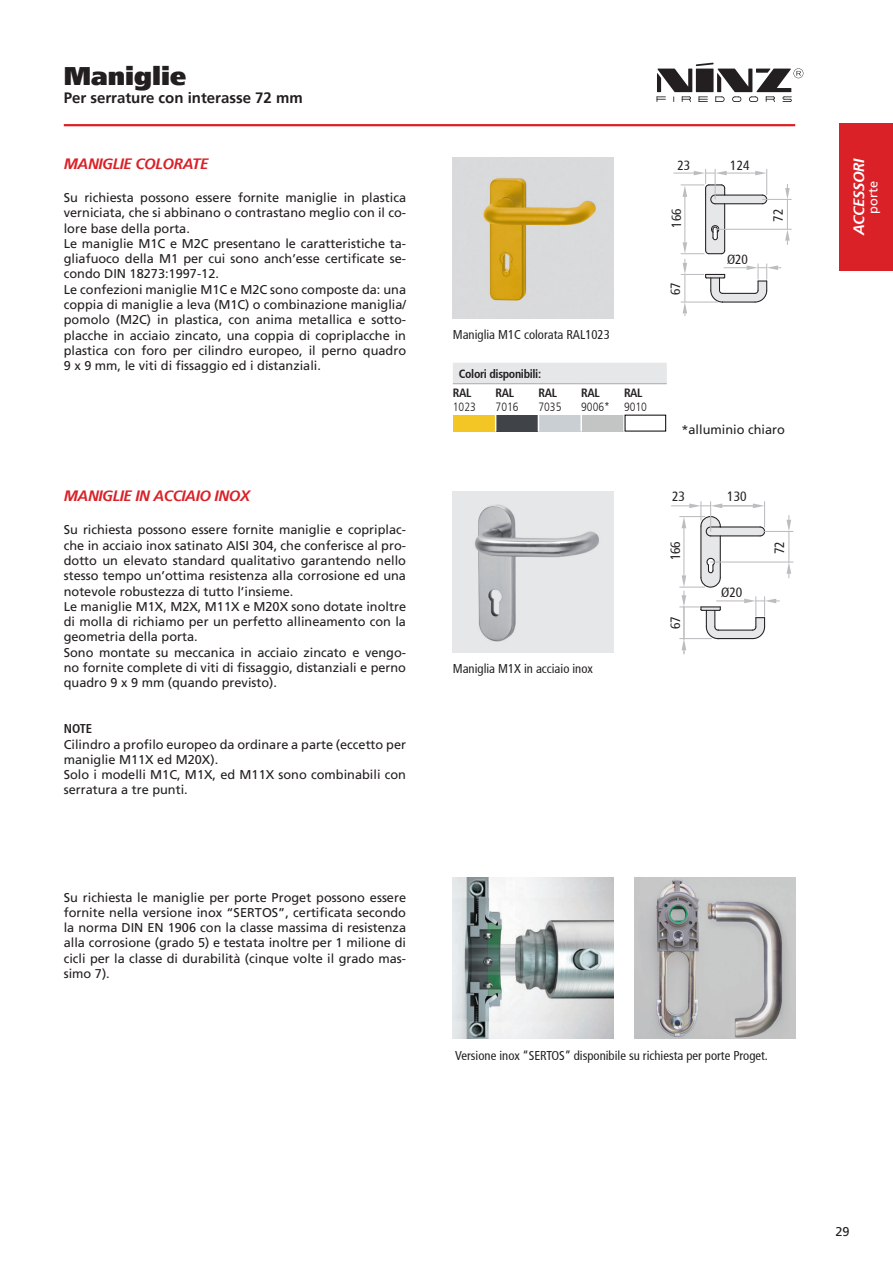
<style>
.page{position:relative;width:893px;height:1263px;background:#fff}
.page>*{position:absolute;margin:0;border:0;box-sizing:border-box;transform-origin:0 0}
.t1{font:900 25.5px "Frutiger";color:#231f20}
.t2{font:italic 700 15px "Frutiger";letter-spacing:-.025em;color:#da2128}
.t3{font:700 15px "Frutiger";color:#231f20}
.t4{font:italic 700 15px "Frutiger";letter-spacing:-.025em;color:#fff}
.t5{font:condensed 13.5px "Frutiger";color:#231f20}
.t6{font:condensed 13.35px "Frutiger";color:#231f20}
.t7{font:12.75px/15.3px "Frutiger";color:#231f20}
.t8{font:condensed 12.75px "Frutiger";color:#231f20}
.t9{font:12.75px "Frutiger";color:#fff}
.t10{font:700 condensed 12.75px "Frutiger 67";color:#231f20}
.t11{font:700 condensed 12px/18.9px "Frutiger 67";letter-spacing:-.03em;color:#231f20}
.t12{font:300 condensed 12px "Frutiger LT Com";color:#231f20}
</style>
<div class="page">
<img style="left:453px;top:157px;width:161px;height:161px">
<hr style="left:715px;top:229px;width:77px;height:1px;background:#bcbdc0">
<hr style="left:762px;top:199px;width:30px;height:1px;background:#bcbdc0">
<svg style="left:673px;top:169px;width:117px;height:147px"></svg>
<div style="left:453px;top:363px;width:214px;height:20px;background:#e6e7e9"></div>
<div style="left:453px;top:415px;width:43px;height:16px;background:#f4c625"></div>
<div style="left:496px;top:415px;width:42px;height:16px;background:#404449"></div>
<div style="left:538px;top:415px;width:43px;height:16px;background:#cacfd4"></div>
<div style="left:581px;top:415px;width:43px;height:16px;background:#c3c4c4"></div>
<svg style="left:495px;top:415px;width:1px;height:16px"></svg>
<svg style="left:538px;top:415px;width:1px;height:16px"></svg>
<svg style="left:580px;top:415px;width:2px;height:16px"></svg>
<svg style="left:623px;top:415px;width:2px;height:16px"></svg>
<svg style="left:666px;top:415px;width:1px;height:16px"></svg>
<hr style="left:453px;top:383px;width:43px;height:1px;background:#a8a9ad">
<hr style="left:538px;top:383px;width:43px;height:1px;background:#a8a9ad">
<hr style="left:581px;top:383px;width:43px;height:1px;background:#a8a9ad">
<hr style="left:624px;top:383px;width:43px;height:1px;background:#a8a9ad">
<hr style="left:496px;top:383px;width:42px;height:1px;background:#a8a9ad">
<img style="left:453px;top:491px;width:161px;height:161px">
<hr style="left:711px;top:561px;width:82px;height:2px;background:#bcbdc0">
<hr style="left:763px;top:531px;width:30px;height:1px;background:#bcbdc0">
<hr style="left:788px;top:531px;width:1px;height:31px;background:#bcbdc0">
<svg style="left:786px;top:562px;width:5px;height:16px"></svg>
<svg style="left:671px;top:502px;width:108px;height:152px"></svg>
<svg style="left:786px;top:515px;width:5px;height:16px"></svg>
<img style="left:453px;top:877px;width:161px;height:161px">
<img style="left:634px;top:877px;width:161px;height:161px">
<svg style="left:657px;top:63px;width:146px;height:39px"></svg>
<div style="left:839px;top:124px;width:54px;height:147px;background:#da2128"></div>
<hr style="left:64px;top:124px;width:731px;height:2px;background:#da2128">
<h1 class="t1" style="left:64px;top:60px;width:124px">Maniglie</h1>
<p class="t3" style="left:64px;top:89px;width:240px">Per serrature con interasse 72 mm</p>
<p class="t2" style="left:64px;top:155px;width:146px">MANIGLIE COLORATE</p>
<p class="t7" style="left:64px;top:190px;width:344px">Su richiesta possono essere fornite maniglie in plastica verniciata, che si abbinano o contrastano meglio con il co&shy;lore base della porta.<br>Le maniglie M1C e M2C presentano le caratteristiche ta&shy;gliafuoco della M1 per cui sono anch’esse certificate se&shy;condo DIN 18273:1997-12.<br>Le confezioni maniglie M1C e M2C sono composte da: una coppia di maniglie a leva (M1C) o combinazione maniglia/ pomolo (M2C) in plastica, con anima metallica e sotto&shy;placche in acciaio zincato, una coppia di copriplacche in plastica con foro per cilindro europeo, il perno quadro 9 x 9 mm, le viti di fissaggio ed i distanziali.</p>
<p class="t2" style="left:64px;top:487px;width:188px">MANIGLIE IN ACCIAIO INOX</p>
<p class="t7" style="left:64px;top:522px;width:344px">Su richiesta possono essere fornite maniglie e copriplac&shy;che in acciaio inox satinato AISI 304, che conferisce al pro&shy;dotto un elevato standard qualitativo garantendo nello stesso tempo un’ottima resistenza alla corrosione ed una notevole robustezza di tutto l’insieme.<br>Le maniglie M1X, M2X, M11X e M20X sono dotate inoltre di molla di richiamo per un perfetto allineamento con la geometria della porta.<br>Sono montate su meccanica in acciaio zincato e vengo&shy;no fornite complete di viti di fissaggio, distanziali e perno quadro 9 x 9 mm (quando previsto).</p>
<p class="t10" style="left:64px;top:721px;width:30px">NOTE</p>
<p class="t7" style="left:64px;top:736px;width:344px">Cilindro a profilo europeo da ordinare a parte (eccetto per maniglie M11X ed M20X).<br>Solo i modelli M1C, M1X, ed M11X sono combinabili con serratura a tre punti.</p>
<p class="t7" style="left:64px;top:889px;width:344px;text-align:justify">Su richiesta le maniglie per porte Proget possono essere fornite nella versione inox “SERTOS”, certificata secondo la norma DIN EN 1906 con la classe massima di resistenza alla corrosione (grado 5) e testata inoltre per 1 milione di cicli per la classe di durabilità (cinque volte il grado mas&shy;simo 7).</p>
<p class="t8" style="left:453px;top:327px;width:158px">Maniglia M1C colorata RAL1023</p>
<p class="t11" style="left:453px;top:364px;width:90px;text-indent:6px">Colori disponibili:<br>RAL</p>
<p class="t12" style="left:453px;top:400px;width:25px">1023</p>
<p class="t11" style="left:496px;top:383px;width:20px">RAL</p>
<p class="t12" style="left:496px;top:400px;width:25px">7016</p>
<p class="t11" style="left:538px;top:383px;width:20px">RAL</p>
<p class="t12" style="left:538px;top:400px;width:25px">7035</p>
<p class="t11" style="left:581px;top:383px;width:20px">RAL</p>
<p class="t12" style="left:581px;top:400px;width:30px">9006*</p>
<p class="t11" style="left:624px;top:383px;width:20px">RAL</p>
<p class="t12" style="left:624px;top:400px;width:25px">9010</p>
<p class="t8" style="left:453px;top:661px;width:142px">Maniglia M1X in acciaio inox</p>
<p class="t6" style="left:677px;top:158px;width:14px">23</p>
<p class="t6" style="left:730px;top:158px;width:21px">124</p>
<p class="t6" style="left:669px;top:228px;width:21px;rotate:-90deg">166</p>
<p class="t6" style="left:668px;top:295px;width:14px;rotate:-90deg">67</p>
<p class="t6" style="left:727px;top:251px;width:22px">Ø20</p>
<p class="t6" style="left:770px;top:222px;width:14px;rotate:-90deg">72</p>
<p class="t7" style="left:681px;top:422px;width:105px">*alluminio chiaro</p>
<p class="t5" style="left:672px;top:489px;width:14px">23</p>
<p class="t5" style="left:727px;top:489px;width:21px">130</p>
<p class="t5" style="left:667px;top:560px;width:21px;rotate:-90deg">166</p>
<p class="t5" style="left:667px;top:629px;width:14px;rotate:-90deg">67</p>
<p class="t5" style="left:721px;top:584px;width:23px">Ø20</p>
<p class="t5" style="left:771px;top:554px;width:14px;rotate:-90deg">72</p>
<p class="t8" style="left:455px;top:1048px;width:314px">Versione inox “SERTOS” disponibile su richiesta per porte Proget.</p>
<p class="t4" style="left:850px;top:235px;width:78px;rotate:-90deg">ACCESSORI</p>
<p class="t9" style="left:866px;top:213px;width:34px;rotate:-90deg">porte</p>
<p class="t7" style="left:835px;top:1224px;width:16px">29</p>
</div>
